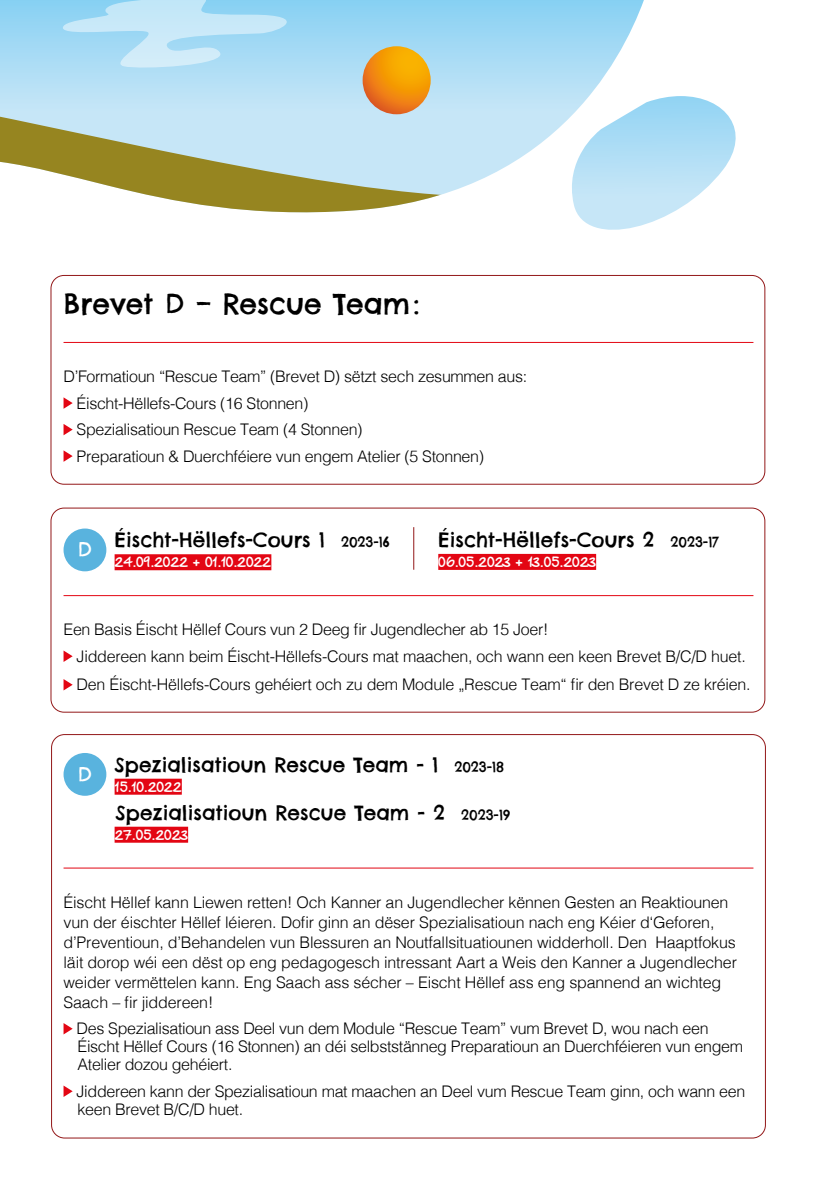
<style>
.page{position:relative;width:817px;height:1191px;background:#fff}
.page>*{position:absolute;margin:0;border:0;box-sizing:border-box;transform-origin:0 0}
.t1{font:28px "Chelsea Market Pro";color:#000}
.t2{font:20.6px "Chelsea Market Pro";color:#fff}
.t3{font:20px "Chelsea Market Pro";color:#000}
.t4{font:300 16px/20px "Helvetica";letter-spacing:-.015em;color:#000}
.t5{font:16px "Hand Of Sean Pro";letter-spacing:-.01em;color:#fff}
.s1{font-size:14px}
</style>
<div class="page">
<div style="left:115px;top:554px;width:156px;height:16px;background:#e30613"></div>
<div style="left:63px;top:528px;width:43px;height:43px;background:#59b3de;border-radius:50%"></div>
<div style="left:115px;top:778px;width:67px;height:16px;background:#e30613"></div>
<div style="left:115px;top:826px;width:73px;height:16px;background:#e30613"></div>
<div style="left:63px;top:753px;width:43px;height:42px;background:#59b3de;border-radius:50%"></div>
<hr style="left:63px;top:595px;width:690px;height:1px;background:#e30613">
<svg style="left:63px;top:650px;width:10px;height:12px"></svg>
<svg style="left:63px;top:679px;width:10px;height:11px"></svg>
<hr style="left:63px;top:867px;width:690px;height:1px;background:#e30613">
<svg style="left:63px;top:1023px;width:10px;height:11px"></svg>
<svg style="left:63px;top:1085px;width:10px;height:12px"></svg>
<div style="left:50px;top:507px;width:715px;height:205px;border:1px solid #931819;border-radius:13px"></div>
<div style="left:50px;top:275px;width:715px;height:210px;border:1px solid #931819;border-radius:13px"></div>
<svg style="left:0;top:0;width:643px;height:66px;background:#9dd7f4"></svg>
<svg style="left:362px;top:46px;width:68px;height:68px"></svg>
<svg style="left:63px;top:0;width:224px;height:66px;background:#b2dff6"></svg>
<svg style="left:0;top:66px;width:611px;height:147px"></svg>
<svg style="left:563px;top:96px;width:173px;height:134px"></svg>
<hr style="left:63px;top:342px;width:690px;height:1px;background:#e30613">
<svg style="left:63px;top:397px;width:10px;height:12px"></svg>
<svg style="left:63px;top:424px;width:10px;height:11px"></svg>
<svg style="left:63px;top:450px;width:10px;height:12px"></svg>
<hr style="left:413px;top:527px;width:1px;height:43px;background:#931819">
<div style="left:438px;top:554px;width:158px;height:16px;background:#e30613"></div>
<h1 class="t1" style="left:63px;top:286px;width:357px">Brevet D – Rescue Team:</h1>
<p class="t4" style="left:77px;top:362px;width:452px;line-height:26.6px;text-indent:-13px">D’Formatioun “Rescue Team” (Brevet D) sëtzt sech zesummen aus:<br>Éischt-Hëllefs-Cours (16 Stonnen)<br>Spezialisatioun Rescue Team (4 Stonnen)<br>Preparatioun &amp; Duerchféiere vun engem Atelier (5 Stonnen)</p>
<p class="t2" style="left:78px;top:536px;width:16px">D</p>
<p class="t3" style="left:114px;top:527px;width:276px">Éischt-Hëllefs-Cours 1 <span class="s1">2023-16</span></p>
<p class="t5" style="left:115px;top:552px;width:158px">24.09.2022 + 01.10.2022</p>
<p class="t3" style="left:438px;top:527px;width:282px">Éischt-Hëllefs-Cours 2 <span class="s1">2023-17</span></p>
<p class="t5" style="left:438px;top:551px;width:159px">06.05.2023 + 13.05.2023</p>
<p class="t4" style="left:77px;top:615px;width:670px;line-height:26.6px;text-indent:-13px">Een Basis Éischt Hëllef Cours vun 2 Deeg fir Jugendlecher ab 15 Joer!<br>Jiddereen kann beim Éischt-Hëllefs-Cours mat maachen, och wann een keen Brevet B/C/D huet.</p>
<p class="t4" style="left:77px;top:673px;width:675px">Den Éischt-Hëllefs-Cours gehéiert och zu dem Module „Rescue Team“ fir den Brevet D ze kréien.</p>
<p class="t2" style="left:78px;top:761px;width:16px">D</p>
<p class="t3" style="left:114px;top:751px;width:391px">Spezialisatioun Rescue Team - 1 <span class="s1">2023-18</span></p>
<p class="t5" style="left:115px;top:776px;width:69px">15.10.2022</p>
<p class="t3" style="left:115px;top:799px;width:396px">Spezialisatioun Rescue Team - 2 <span class="s1">2023-19</span></p>
<p class="t5" style="left:115px;top:824px;width:75px">27.05.2023</p>
<p class="t4" style="left:63px;top:891px;width:674px">Éischt Hëllef kann Liewen retten! Och Kanner an Jugendlecher kënnen Gesten an Reaktiounen vun der éischter Hëllef léieren. Dofir ginn an dëser Spezialisatioun nach eng Kéier d‘Geforen, d’Preventioun, d’Behandelen vun Blessuren an Noutfallsituatiounen widderholl. Den Haaptfokus läit dorop wéi een dëst op eng pedagogesch intressant Aart a Weis den Kanner a Jugendlecher weider vermëttelen kann. Eng Saach ass sécher – Eischt Hëllef ass eng spannend an wichteg Saach – fir jiddereen!</p>
<p class="t4" style="left:77px;top:1018px;width:667px;line-height:18px">Des Spezialisatioun ass Deel vun dem Module “Rescue Team” vum Brevet D, wou nach een<br>Éischt Hëllef Cours (16 Stonnen) an déi selbststänneg Preparatioun an Duerchféieren vun engem<br>Atelier dozou gehéiert.</p>
<p class="t4" style="left:77px;top:1081px;width:670px;line-height:18px">Jiddereen kann der Spezialisatioun mat maachen an Deel vum Rescue Team ginn, och wann een keen Brevet B/C/D huet.</p>
</div>
